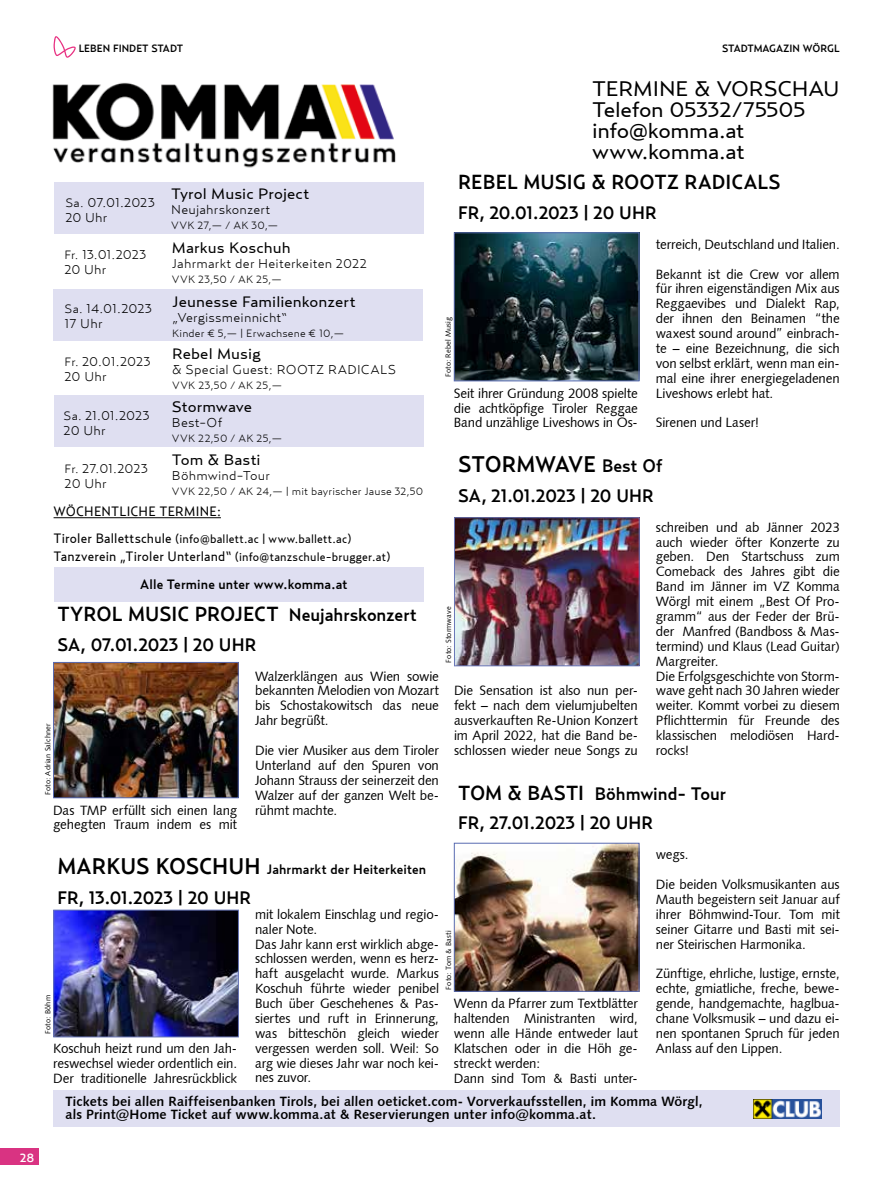
<style>
.page{position:relative;width:893px;height:1191px;background:#fff}
.page>*{position:absolute;margin:0;border:0;box-sizing:border-box;transform-origin:0 0}
.t1{font:500 22.5px "Relay";letter-spacing:-.01em;color:#000}
.t2{font:21px/21px "Relay Wide";letter-spacing:-.015em;color:#000}
.t3{font:500 20.25px "Relay";color:#000}
.t4{font:500 18px/29.7px "Relay";color:#000}
.t5{font:15px "Relay Wide";letter-spacing:.005em;color:#000}
.t6{font:13.5px/14.9px "Humanist 531 BT Roman A";letter-spacing:-.015em;color:#000;text-align:justify}
.t7{font:13.5px/13.5px "Humanist 531 BT Bold A";letter-spacing:.01em;color:#000}
.t8{font:13.5px "Relay";letter-spacing:.01em;color:#000}
.t9{font:500 13.5px "Relay";letter-spacing:.01em;color:#000}
.t10{font:300 12.75px/15px "Relay Wide";letter-spacing:.015em;color:#000}
.t11{font:12px "Relay";letter-spacing:.015em;color:#000}
.t12{font:500 12px "Relay";color:#fff}
.t13{font:300 10.5px "Relay Wide";letter-spacing:.015em;color:#000}
.t14{font:500 10.5px "Relay";color:#000}
.t15{font:7.5px "Humanist 531 BT Roman A";letter-spacing:.02em;color:#000}
.s1{font-size:12px}
.s2{font-size:18px}
.s3{font-size:13.5px}
.s4{font-size:20.25px}
.s5{font-size:22.5px}
</style>
<div class="page">
<div style="left:0;top:1148px;width:38px;height:17px;background:#d93382"></div>
<svg style="left:54px;top:36px;width:22px;height:22px"></svg>
<img style="left:52px;top:82px;width:344px;height:86px">
<div style="left:54px;top:183px;width:370px;height:51px;background:#dfdff1"></div>
<div style="left:54px;top:395px;width:370px;height:51px;background:#dfdff1"></div>
<div style="left:53px;top:1089px;width:787px;height:37px;background:#dfdff1"></div>
<img style="left:754px;top:1099px;width:68px;height:19px">
<div style="left:53px;top:289px;width:370px;height:51px;background:#dfdff1"></div>
<img style="left:456px;top:845px;width:181px;height:144px">
<div style="left:454px;top:843px;width:185px;height:148px;border:1px solid #596bb1"></div>
<img style="left:456px;top:519px;width:182px;height:145px">
<div style="left:454px;top:517px;width:186px;height:149px;border:1px solid #6a78b9"></div>
<div style="left:54px;top:567px;width:370px;height:35px;background:#dfdff1"></div>
<img style="left:456px;top:234px;width:181px;height:145px">
<div style="left:454px;top:232px;width:185px;height:149px;border:1px solid #596bb1"></div>
<hr style="left:54px;top:517px;width:167px;height:1px;background:#000">
<img style="left:55px;top:664px;width:182px;height:132px">
<div style="left:53px;top:662px;width:186px;height:136px;border:1px solid #596bb1"></div>
<img style="left:55px;top:911px;width:182px;height:124px">
<div style="left:53px;top:909px;width:186px;height:128px;border:1px solid #6a78b9"></div>
<p class="t14" style="left:79px;top:42px;width:106px">LEBEN FINDET STADT</p>
<p class="t14" style="left:722px;top:42px;width:119px">STADTMAGAZIN WÖRGL</p>
<h2 class="t2" style="left:592px;top:78px;width:249px">TERMINE &amp; VORSCHAU<br>Telefon 05332/75505 info@komma.at www.komma.at</h2>
<p class="t10" style="left:65px;top:195px;width:91px"><span class="s1">Sa.</span> 07.01.2023<br>20 Uhr</p>
<h3 class="t3" style="left:458px;top:170px;width:324px">REBEL MUSIG &amp; ROOTZ RADICALS</h3>
<h3 class="t4" style="left:458px;top:197px;width:200px">FR, 20.01.2023 | 20 UHR</h3>
<p class="t5" style="left:171px;top:185px;width:140px">Tyrol Music Project</p>
<p class="t10" style="left:171px;top:202px;width:101px">Neujahrskonzert</p>
<p class="t13" style="left:171px;top:219px;width:109px">VVK 27,— / AK 30,—</p>
<p class="t10" style="left:64px;top:247px;width:83px"><span class="s1">Fr.</span> 13.01.2023<br>20 Uhr</p>
<p class="t10" style="left:65px;top:301px;width:89px"><span class="s1">Sa.</span> 14.01.2023<br>17 Uhr</p>
<p class="t10" style="left:64px;top:353px;width:88px"><span class="s1">Fr.</span> 20.01.2023<br>20 Uhr</p>
<p class="t10" style="left:64px;top:407px;width:88px"><span class="s1">Sa.</span> 21.01.2023<br>20 Uhr</p>
<p class="t5" style="left:172px;top:239px;width:120px">Markus Koschuh</p>
<p class="t10" style="left:172px;top:256px;width:196px">Jahrmarkt der Heiterkeiten 2022</p>
<p class="t13" style="left:172px;top:273px;width:112px">VVK 23,50 / AK 25,—</p>
<p class="t5" style="left:172px;top:292px;width:185px">Jeunesse Familienkonzert</p>
<p class="t10" style="left:172px;top:309px;width:117px">„Vergissmeinnicht“</p>
<p class="t13" style="left:172px;top:327px;width:174px">Kinder € 5,— | Erwachsene € 10,—</p>
<p class="t5" style="left:172px;top:345px;width:90px">Rebel Musig</p>
<p class="t10" style="left:172px;top:362px;width:226px">&amp; Special Guest: ROOTZ RADICALS</p>
<p class="t13" style="left:172px;top:379px;width:112px">VVK 23,50 / AK 25,—</p>
<p class="t5" style="left:172px;top:397px;width:82px">Stormwave</p>
<p class="t10" style="left:172px;top:414px;width:52px">Best-Of</p>
<p class="t13" style="left:172px;top:432px;width:112px">VVK 22,50 / AK 25,—</p>
<p class="t15" style="left:444px;top:377px;width:62px;rotate:-90deg">Foto: Rebel Musig</p>
<p class="t6" style="left:454px;top:385px;width:185px">Seit ihrer Gründung 2008 spielte die achtköpfige Tiroler Reggae Band unzählige Liveshows in Ös-</p>
<p class="t6" style="left:656px;top:236px;width:185px">terreich, Deutschland und Italien.</p>
<p class="t6" style="left:656px;top:266px;width:185px">Bekannt ist die Crew vor allem für ihren eigenständigen Mix aus Reggaevibes und Dialekt Rap, der ihnen den Beinamen “the waxest sound around” einbrach&shy;te – eine Bezeichnung, die sich von selbst erklärt, wenn man ein&shy;mal eine ihrer energiegeladenen Liveshows erlebt hat.</p>
<p class="t6" style="left:656px;top:415px;width:105px">Sirenen und Laser!</p>
<p class="t5" style="left:172px;top:450px;width:90px">Tom &amp; Basti</p>
<p class="t10" style="left:172px;top:467px;width:100px">Böhmwind-Tour</p>
<p class="t13" style="left:172px;top:485px;width:253px">VVK 22,50 / AK 24,— | mit bayrischer Jause 32,50</p>
<h1 class="t1" style="left:458px;top:451px;width:206px">STORMWAVE <span class="s2">Best Of</span></h1>
<h3 class="t4" style="left:458px;top:480px;width:197px">SA, 21.01.2023 | 20 UHR</h3>
<p class="t10" style="left:65px;top:461px;width:85px"><span class="s1">Fr.</span> 27.01.2023<br>20 Uhr</p>
<p class="t8" style="left:54px;top:503px;width:169px">WÖCHENTLICHE TERMINE:</p>
<p class="t11" style="left:54px;top:531px;width:300px"><span class="s3">Tiroler Ballettschule</span> (info@ballett.ac | www.ballett.ac)</p>
<p class="t8" style="left:54px;top:548px;width:338px">Tanzverein „Tiroler Unterland“ <span class="s1">(info@tanzschule-brugger.at)</span></p>
<p class="t6" style="left:656px;top:519px;width:185px;text-align:left">schreiben und ab Jänner 2023 auch wieder öfter Konzerte zu geben. Den Startschuss zum<br>Comeback des Jahres gibt die<br>Band im Jänner im VZ Komma<br>Wörgl mit einem „Best Of Pro&shy;gramm“ aus der Feder der Brü&shy;der Manfred (Bandboss &amp; Mas&shy;termind) und Klaus (Lead Guitar)<br>Margreiter.<br>Die Erfolgsgeschichte von Storm&shy;wave geht nach 30 Jahren wieder weiter. Kommt vorbei zu diesem<br>Pflichttermin für Freunde des klassischen melodiösen Hard&shy;rocks!</p>
<p class="t9" style="left:140px;top:576px;width:209px">Alle Termine unter www.komma.at</p>
<h3 class="t3" style="left:57px;top:602px;width:361px">TYROL MUSIC PROJECT <span class="s2">Neujahrskonzert</span></h3>
<h3 class="t4" style="left:57px;top:629px;width:201px">SA, 07.01.2023 | 20 UHR</h3>
<p class="t15" style="left:444px;top:662px;width:58px;rotate:-90deg">Foto: Stormwave</p>
<p class="t6" style="left:255px;top:668px;width:185px">Walzerklängen aus Wien sowie bekannten Melodien von Mozart bis Schostakowitsch das neue Jahr begrüßt.</p>
<p class="t6" style="left:255px;top:742px;width:185px">Die vier Musiker aus dem Tiroler Unterland auf den Spuren von Johann Strauss der seinerzeit den Walzer auf der ganzen Welt be&shy;rühmt machte.</p>
<p class="t6" style="left:454px;top:683px;width:185px">Die Sensation ist also nun per&shy;fekt – nach dem vielumjubelten ausverkauften Re-Union Konzert im April 2022, hat die Band be&shy;schlossen wieder neue Songs zu</p>
<p class="t15" style="left:43px;top:795px;width:73px;rotate:-90deg">Foto: Adrian Salchner</p>
<h3 class="t4" style="left:458px;top:778px;width:269px"><span class="s4">TOM &amp; BASTI</span> Böhmwind- Tour<br>FR, 27.01.2023 | 20 UHR</h3>
<p class="t6" style="left:53px;top:802px;width:185px">Das TMP erfüllt sich einen lang gehegten Traum indem es mit</p>
<p class="t9" style="left:57px;top:861px;width:370px"><span class="s5">MARKUS KOSCHUH</span> Jahrmarkt der Heiterkeiten</p>
<h3 class="t4" style="left:57px;top:882px;width:195px">FR, 13.01.2023 | 20 UHR</h3>
<p class="t6" style="left:255px;top:906px;width:185px;text-align:left">mit lokalem Einschlag und regio&shy;naler Note.<br>Das Jahr kann erst wirklich abge&shy;schlossen werden, wenn es herz&shy;haft ausgelacht wurde. Markus<br>Koschuh führte wieder penibel<br>Buch über Geschehenes &amp; Pas&shy;siertes und ruft in Erinnerung, was bitteschön gleich wieder vergessen werden soll. Weil: So arg wie dieses Jahr war noch kei&shy;nes zuvor.</p>
<p class="t15" style="left:444px;top:989px;width:61px;rotate:-90deg">Foto: Tom &amp; Basti</p>
<p class="t15" style="left:43px;top:1033px;width:40px;rotate:-90deg">Foto: Böhm</p>
<p class="t6" style="left:454px;top:995px;width:185px;text-align:left">Wenn da Pfarrer zum Textblätter haltenden Ministranten wird, wenn alle Hände entweder laut<br>Klatschen oder in die Höh ge&shy;streckt werden:<br>Dann sind Tom &amp; Basti unter-</p>
<p class="t6" style="left:53px;top:1040px;width:185px">Koschuh heizt rund um den Jah&shy;reswechsel wieder ordentlich ein.<br>Der traditionelle Jahresrückblick</p>
<p class="t6" style="left:656px;top:846px;width:34px">wegs.</p>
<p class="t6" style="left:656px;top:876px;width:185px">Die beiden Volksmusikanten aus Mauth begeistern seit Januar auf ihrer Böhmwind-Tour. Tom mit seiner Gitarre und Basti mit sei&shy;ner Steirischen Harmonika.</p>
<p class="t6" style="left:656px;top:965px;width:185px">Zü nftige, ehrliche, lustige, ernste, echte, gmiatliche, freche, bewe&shy;gende, handgemachte, haglbua&shy;chane Volksmusik – und dazu ei&shy;nen spontanen Spruch fü r jeden Anlass auf den Lippen.</p>
<p class="t7" style="left:65px;top:1094px;width:639px">Tickets bei allen Raiffeisenbanken Tirols, bei allen oeticket.com- Vorverkaufsstellen, im Komma Wörgl, als Print@Home Ticket auf www.komma.at &amp; Reservierungen unter info@komma.at.</p>
<p class="t12" style="left:20px;top:1150px;width:15px">28</p>
</div>
